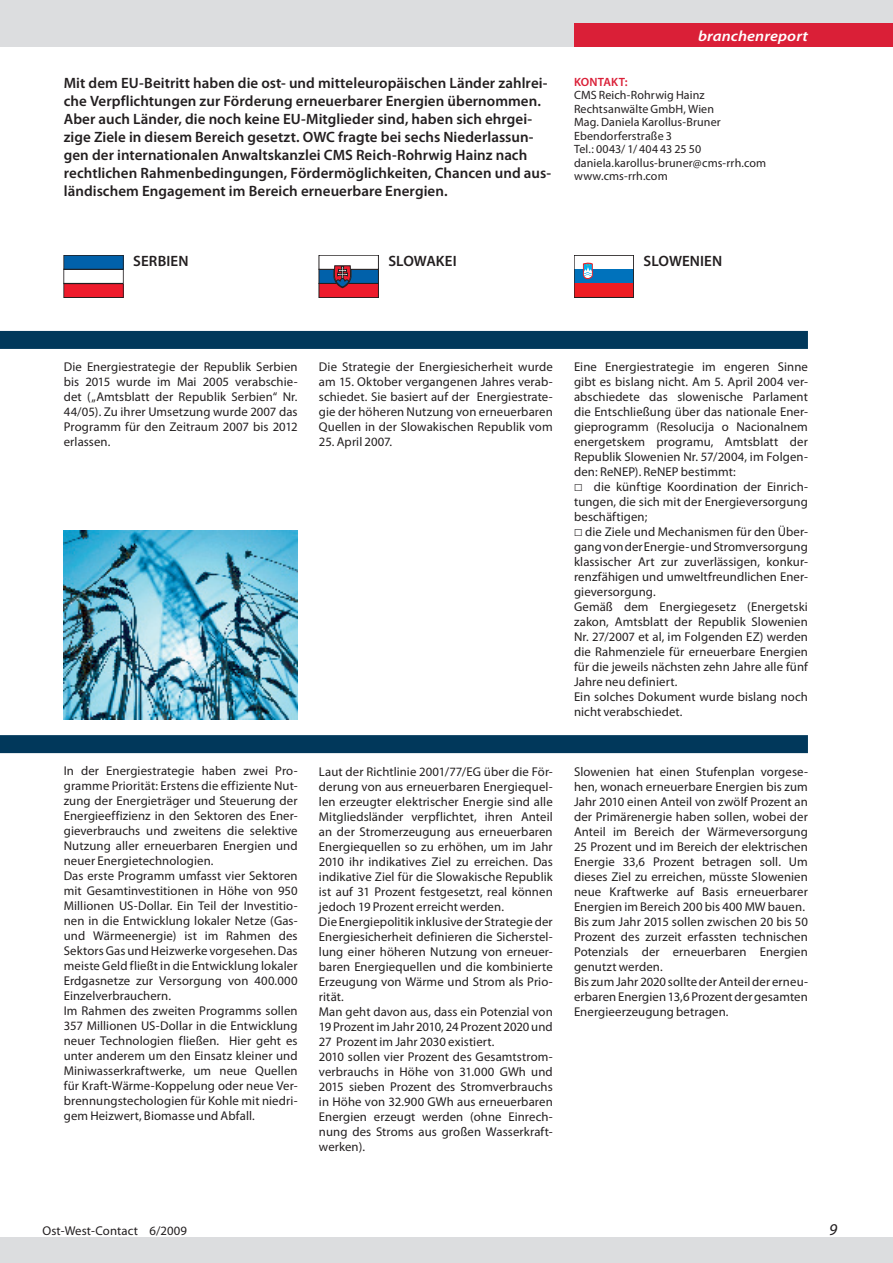
<style>
.page{position:relative;width:893px;height:1263px;background:#fff}
.page>*{position:absolute;margin:0;border:0;box-sizing:border-box;transform-origin:0 0}
.t1{font:italic 16.5px "Myriad Pro";color:#231f20}
.t2{font:600 15px/18px "Myriad Pro";letter-spacing:.005em;color:#231f20}
.t3{font:italic 600 14.85px "Myriad Pro";letter-spacing:.005em;color:#fff;scale:1.11 1}
.t4{font:12.75px/15px "Myriad Pro";letter-spacing:.01em;color:#231f20;text-align:justify}
.t5{font:12px/13.5px "Myriad Pro";letter-spacing:.01em;color:#231f20}
.t6{font:600 12px "Myriad Pro";letter-spacing:.01em;color:#da1f37}
</style>
<div class="page">
<div style="left:0;top:0;width:893px;height:47px;background:#dcdddf"></div>
<div style="left:0;top:1237px;width:893px;height:26px;background:#dcdddf"></div>
<div style="left:574px;top:23px;width:319px;height:24px;background:#da1f37"></div>
<div style="left:0;top:331px;width:808px;height:18px;background:#01385b"></div>
<div style="left:64px;top:283px;width:59px;height:15px;background:#ee1b2c"></div>
<div style="left:64px;top:283px;width:59px;height:15px;border:1px solid #231f20"></div>
<div style="left:64px;top:269px;width:59px;height:14px;border:1px solid #231f20"></div>
<div style="left:64px;top:255px;width:59px;height:14px;background:#0161aa"></div>
<div style="left:64px;top:255px;width:59px;height:14px;border:1px solid #231f20"></div>
<div style="left:319px;top:283px;width:59px;height:15px;background:#ee1b2c"></div>
<div style="left:319px;top:283px;width:59px;height:15px;border:1px solid #231f20"></div>
<svg style="left:319px;top:255px;width:59px;height:33px"></svg>
<div style="left:574px;top:269px;width:59px;height:14px;background:#0072bc"></div>
<div style="left:574px;top:283px;width:59px;height:14px;background:#ee1d23"></div>
<div style="left:574px;top:255px;width:60px;height:43px;border:1px solid #231f20"></div>
<svg style="left:583px;top:262px;width:10px;height:17px"></svg>
<div style="left:0;top:735px;width:808px;height:18px;background:#01385b"></div>
<img style="left:64px;top:530px;width:234px;height:189px">
<p class="t2" style="left:64px;top:73px;width:489px">Mit dem EU-Beitritt haben die ost- und mitteleuropäischen Länder zahlrei&shy;che Verpflichtungen zur Förderung erneuerbarer Energien übernommen.<br>Aber auch Länder, die noch keine EU-Mitglieder sind, haben sich ehrgei&shy;zige Ziele in diesem Bereich gesetzt. OWC fragte bei sechs Niederlassun&shy;gen der internationalen Anwaltskanzlei CMS Reich-Rohrwig Hainz nach rechtlichen Rahmenbedingungen, Fördermöglichkeiten, Chancen und aus&shy;ländischem Engagement im Bereich erneuerbare Energien.</p>
<p class="t3" style="left:698px;top:27px;width:100px">branchenreport</p>
<p class="t6" style="left:574px;top:74px;width:55px">KONTAKT:</p>
<p class="t5" style="left:574px;top:88px;width:194px">CMS Reich-Rohrwig Hainz<br>Rechtsanwälte GmbH, Wien<br>Mag. Daniela Karollus-Bruner<br>Ebendorferstraße 3<br>Tel.: 0043/ 1/ 404 43 25 50 daniela.karollus-bruner@cms-rrh.com www.cms-rrh.com</p>
<p class="t2" style="left:133px;top:252px;width:57px">SERBIEN</p>
<p class="t2" style="left:388px;top:252px;width:70px">SLOWAKEI</p>
<p class="t2" style="left:643px;top:252px;width:80px">SLOWENIEN</p>
<p class="t4" style="left:64px;top:359px;width:235px">Die Energiestrategie der Republik Serbien bis 2015 wurde im Mai 2005 verabschie&shy;det („Amtsblatt der Republik Serbien“ Nr.<br>44/05). Zu ihrer Umsetzung wurde 2007 das Programm für den Zeitraum 2007 bis 2012 erlassen.</p>
<p class="t4" style="left:319px;top:359px;width:235px">Die Strategie der Energiesicherheit wurde am 15. Oktober vergangenen Jahres verab&shy;schiedet. Sie basiert auf der Energiestrate&shy;gie der höheren Nutzung von erneuerbaren Quellen in der Slowakischen Republik vom</p>
<p class="t4" style="left:319px;top:434px;width:75px">25. April 2007.</p>
<p class="t4" style="left:64px;top:763px;width:235px;text-align:left">In der Energiestrategie haben zwei Pro&shy;gramme Priorität: Erstens die effiziente Nut&shy;zung der Energieträger und Steuerung der Energieeffizienz in den Sektoren des Ener&shy;gieverbrauchs und zweitens die selektive Nutzung aller erneuerbaren Energien und neuer Energietechnologien.<br>Das erste Programm umfasst vier Sektoren mit Gesamtinvestitionen in Höhe von 950<br>Millionen US-Dollar. Ein Teil der Investitio&shy;nen in die Entwicklung lokaler Netze (Gas&shy;und Wärmeenergie) ist im Rahmen des Sektors Gas und Heizwerke vorgesehen. Das meiste Geld fließt in die Entwicklung lokaler Erdgasnetze zur Versorgung von 400.000<br>Einzelverbrauchern.<br>Im Rahmen des zweiten Programms sollen 357 Millionen US-Dollar in die Entwicklung neuer Technologien fließen. Hier geht es unter anderem um den Einsatz kleiner und Miniwasserkraftwerke, um neue Quellen für Kraft-Wärme-Koppelung oder neue Ver&shy;brennungstechologien für Kohle mit niedri&shy;gem Heizwert, Biomasse und Abfall.</p>
<p class="t4" style="left:319px;top:764px;width:235px;text-align:left">Laut der Richtlinie 2001/77/EG über die För&shy;derung von aus erneuerbaren Energiequel&shy;len erzeugter elektrischer Energie sind alle Mitgliedsländer verpflichtet, ihren Anteil an der Stromerzeugung aus erneuerbaren Energiequellen so zu erhöhen, um im Jahr 2010 ihr indikatives Ziel zu erreichen. Das indikative Ziel für die Slowakische Republik ist auf 31 Prozent festgesetzt, real können jedoch 19 Prozent erreicht werden.<br>Die Energiepolitik inklusive der Strategie der Energiesicherheit definieren die Sicherstel&shy;lung einer höheren Nutzung von erneuer&shy;baren Energiequellen und die kombinierte Erzeugung von Wärme und Strom als Prio&shy;rität.<br>Man geht davon aus, dass ein Potenzial von 19 Prozent im Jahr 2010, 24 Prozent 2020 und 27 Prozent im Jahr 2030 existiert.<br>2010 sollen vier Prozent des Gesamtstrom&shy;verbrauchs in Höhe von 31.000 GWh und 2015 sieben Prozent des Stromverbrauchs in Höhe von 32.900 GWh aus erneuerbaren Energien erzeugt werden (ohne Einrech&shy;nung des Stroms aus großen Wasserkraft&shy;werken).</p>
<p class="t4" style="left:574px;top:359px;width:235px">Eine Energiestrategie im engeren Sinne gibt es bislang nicht. Am 5. April 2004 ver&shy;abschiedete das slowenische Parlament die Entschließung über das nationale Ener&shy;gieprogramm (Resolucija o Nacionalnem energetskem programu, Amtsblatt der Republik Slowenien Nr. 57/2004, im Folgen&shy;den: ReNEP). ReNEP bestimmt:</p>
<p class="t4" style="left:574px;top:479px;width:235px;text-indent:20px">die künftige Koordination der Einrich&shy;tungen, die sich mit der Energieversorgung beschäftigen;</p>
<p class="t4" style="left:574px;top:524px;width:235px;text-align:left;text-indent:11px">die Ziele und Mechanismen für den Über&shy;gang von der Energie- und Stromversorgung klassischer Art zur zuverlässigen, konkur&shy;renzfähigen und umweltfreundlichen Ener&shy;gieversorgung.<br>Gemäß dem Energiegesetz (Energetski zakon, Amtsblatt der Republik Slowenien Nr. 27/2007 et al, im Folgenden EZ) werden die Rahmenziele für erneuerbare Energien für die jeweils nächsten zehn Jahre alle fünf Jahre neu definiert.<br>Ein solches Dokument wurde bislang noch nicht verabschiedet.</p>
<p class="t4" style="left:574px;top:764px;width:235px;text-align:left">Slowenien hat einen Stufenplan vorgese&shy;hen, wonach erneuerbare Energien bis zum Jahr 2010 einen Anteil von zwölf Prozent an der Primärenergie haben sollen, wobei der Anteil im Bereich der Wärmeversorgung 25 Prozent und im Bereich der elektrischen Energie 33,6 Prozent betragen soll. Um dieses Ziel zu erreichen, müsste Slowenien neue Kraftwerke auf Basis erneuerbarer Energien im Bereich 200 bis 400 MW bauen.<br>Bis zum Jahr 2015 sollen zwischen 20 bis 50<br>Prozent des zurzeit erfassten technischen Potenzials der erneuerbaren Energien genutzt werden.<br>Bis zum Jahr 2020 sollte der Anteil der erneu&shy;erbaren Energien 13,6 Prozent der gesamten Energieerzeugung betragen.</p>
<p class="t4" style="left:43px;top:1222px;width:146px">Ost-West-Contact 6/2009</p>
<p class="t1" style="left:829px;top:1219px;width:10px">9</p>
</div>
